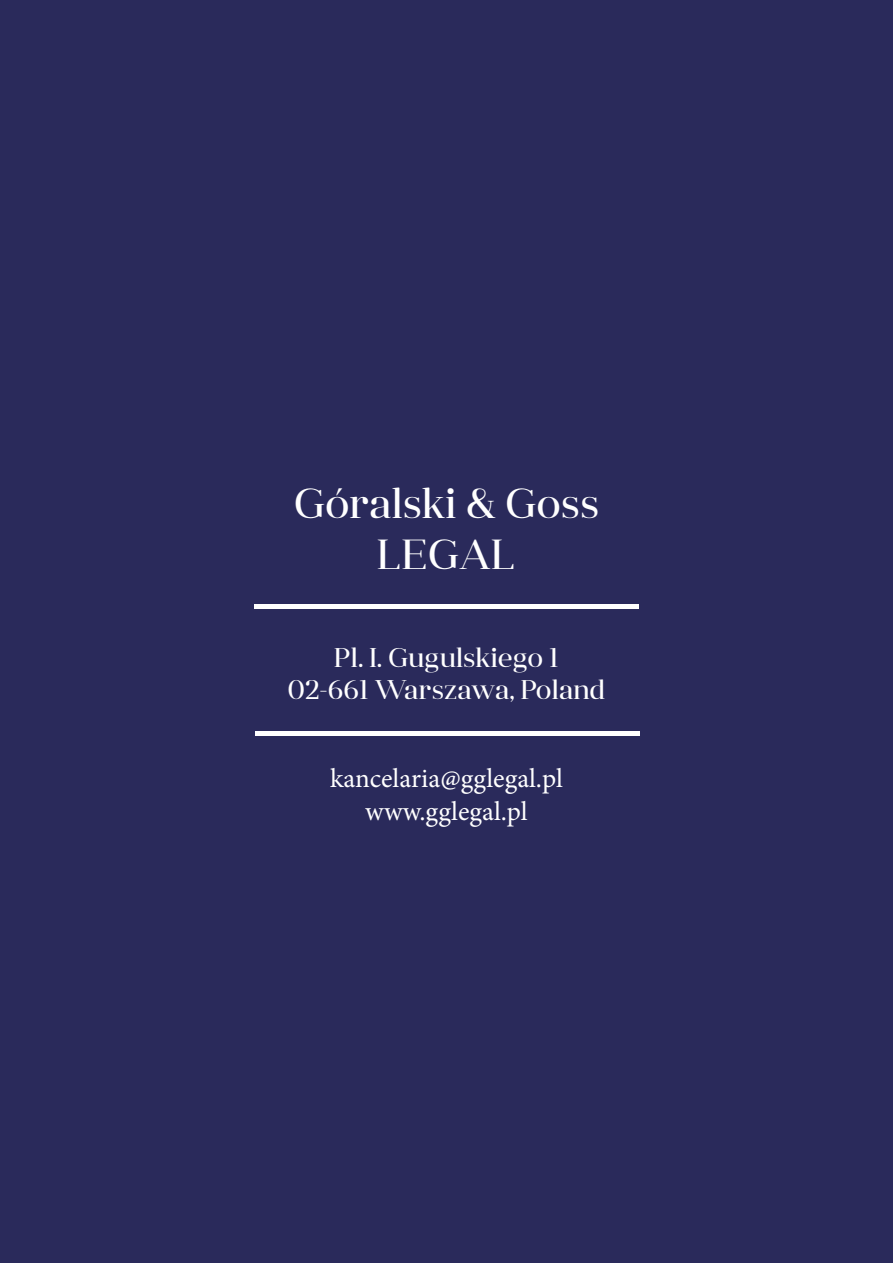
<style>
.page{position:relative;width:893px;height:1263px;background:#2a2a5b}
.page>*{position:absolute;margin:0;border:0;box-sizing:border-box;transform-origin:0 0}
.t1{font:42px/50.4px "Anglecia Pro Display";color:#fff;text-align:center}
.t2{font:27px/32.4px "Anglecia Pro Display";color:#fff;text-align:center}
.t3{font:27px/32.4px "Minion Pro";color:#fff;text-align:center}
</style>
<div class="page">
<hr style="left:254px;top:604px;width:385px;height:4px;background:#fff">
<hr style="left:255px;top:732px;width:384px;height:4px;background:#fff">
<h1 class="t1" style="left:294px;top:478px;width:307px">Góralski &amp; Goss<br>LEGAL</h1>
<p class="t2" style="left:288px;top:640px;width:319px">Pl. I. Gugulskiego 1<br>02-661 Warszawa, Poland</p>
<p class="t3" style="left:330px;top:762px;width:234px">kancelaria@gglegal.pl www.gglegal.pl</p>
</div>
